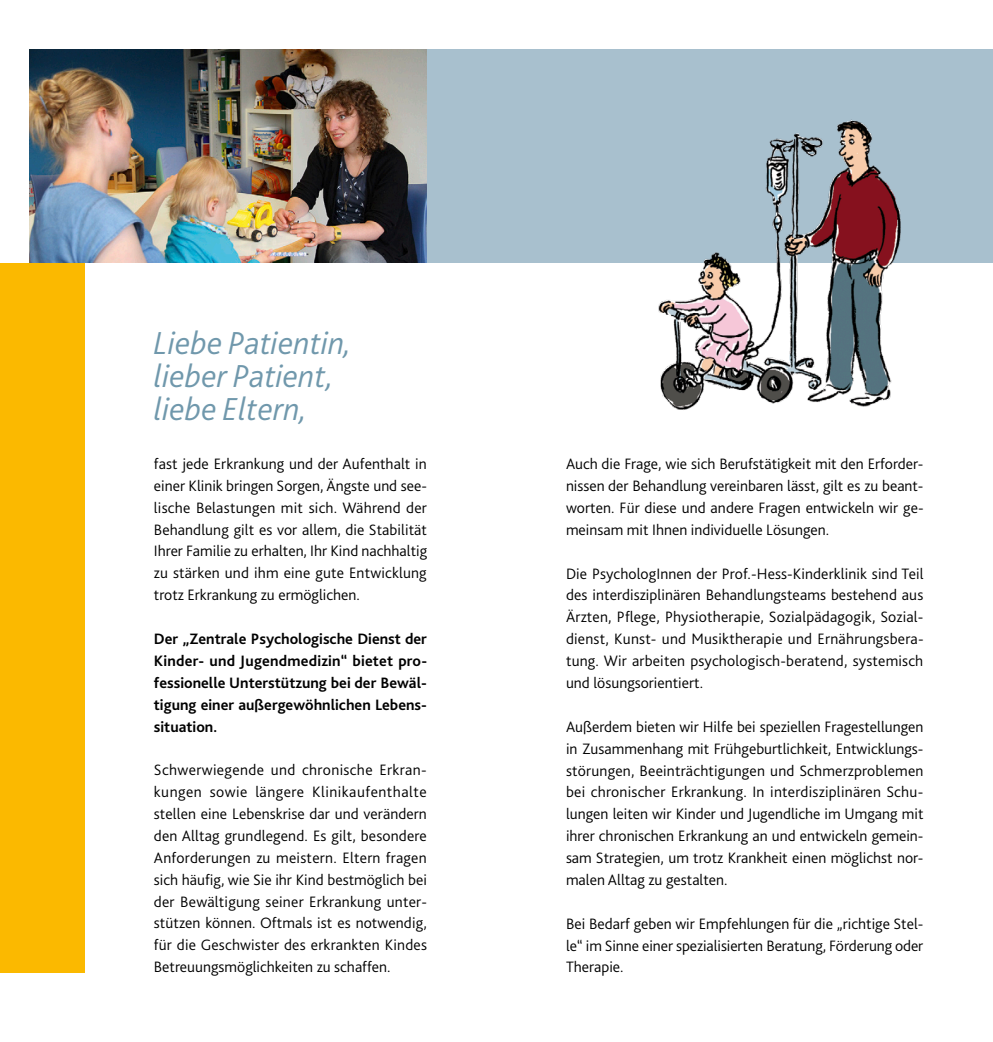
<style>
.page{position:relative;width:993px;height:1042px;background:#fff}
.page>*{position:absolute;margin:0;border:0;box-sizing:border-box;transform-origin:0 0}
.t1{font:italic 300 33.25px/32.9px "Bliss 2";color:#7098ac}
.t2{font:300 15.75px/21.9px "Bliss 2";color:#000;text-align:justify}
.t3{font:700 15.75px/21.9px "Bliss 2";color:#000;text-align:justify}
</style>
<div class="page">
<div style="left:0;top:263px;width:84px;height:709px;background:#fbb900"></div>
<div style="left:30px;top:50px;width:962px;height:213px;background:#a8c0ce"></div>
<img style="left:30px;top:50px;width:397px;height:213px">
<img style="left:658px;top:119px;width:243px;height:291px">
<h1 class="t1" style="left:154px;top:326px;width:199px">Liebe Patientin, lieber Patient, liebe Eltern,</h1>
<p class="t2" style="left:154px;top:452px;width:275px">fast jede Erkrankung und der Aufenthalt in einer Klinik bringen Sorgen, Ängste und see&shy;lische Belastungen mit sich. Während der Behandlung gilt es vor allem, die Stabilität Ihrer Familie zu erhalten, Ihr Kind nachhaltig zu stärken und ihm eine gute Entwicklung trotz Erkrankung zu ermöglichen.</p>
<p class="t3" style="left:154px;top:627px;width:275px">Der „Zentrale Psychologische Dienst der Kinder- und Jugendmedizin“ bietet pro&shy;fessionelle Unterstützung bei der Bewäl&shy;tigung einer außergewöhnlichen Lebens&shy;situation.</p>
<p class="t2" style="left:154px;top:759px;width:274px">Schwerwiegende und chronische Erkran&shy;kungen sowie längere Klinikaufenthalte stellen eine Lebenskrise dar und verändern den Alltag grundlegend. Es gilt, besondere Anforderungen zu meistern. Eltern fragen sich häufig, wie Sie ihr Kind bestmöglich bei der Bewältigung seiner Erkrankung unter&shy;stützen können. Oftmals ist es notwendig, für die Geschwister des erkrankten Kindes Betreuungsmöglichkeiten zu schaffen.</p>
<p class="t2" style="left:566px;top:453px;width:359px">Auch die Frage, wie sich Berufstätigkeit mit den Erforder&shy;nissen der Behandlung vereinbaren lässt, gilt es zu beant&shy;worten. Für diese und andere Fragen entwickeln wir ge&shy;meinsam mit Ihnen individuelle Lösungen.</p>
<p class="t2" style="left:566px;top:562px;width:359px">Die PsychologInnen der Prof.-Hess-Kinderklinik sind Teil des interdisziplinären Behandlungsteams bestehend aus Ärzten, Pflege, Physiotherapie, Sozialpädagogik, Sozial&shy;dienst, Kunst- und Musiktherapie und Ernährungsbera&shy;tung. Wir arbeiten psychologisch-beratend, systemisch und lösungsorientiert.</p>
<p class="t2" style="left:566px;top:715px;width:359px">Außerdem bieten wir Hilfe bei speziellen Fragestellungen in Zusammenhang mit Frühgeburtlichkeit, Entwicklungs&shy;störungen, Beeinträchtigungen und Schmerzproblemen bei chronischer Erkrankung. In interdisziplinären Schu&shy;lungen leiten wir Kinder und Jugendliche im Umgang mit ihrer chronischen Erkrankung an und entwickeln gemein&shy;sam Strategien, um trotz Krankheit einen möglichst nor&shy;malen Alltag zu gestalten.</p>
<p class="t2" style="left:566px;top:912px;width:359px">Bei Bedarf geben wir Empfehlungen für die „richtige Stel&shy;le“ im Sinne einer spezialisierten Beratung, Förderung oder Therapie.</p>
</div>
